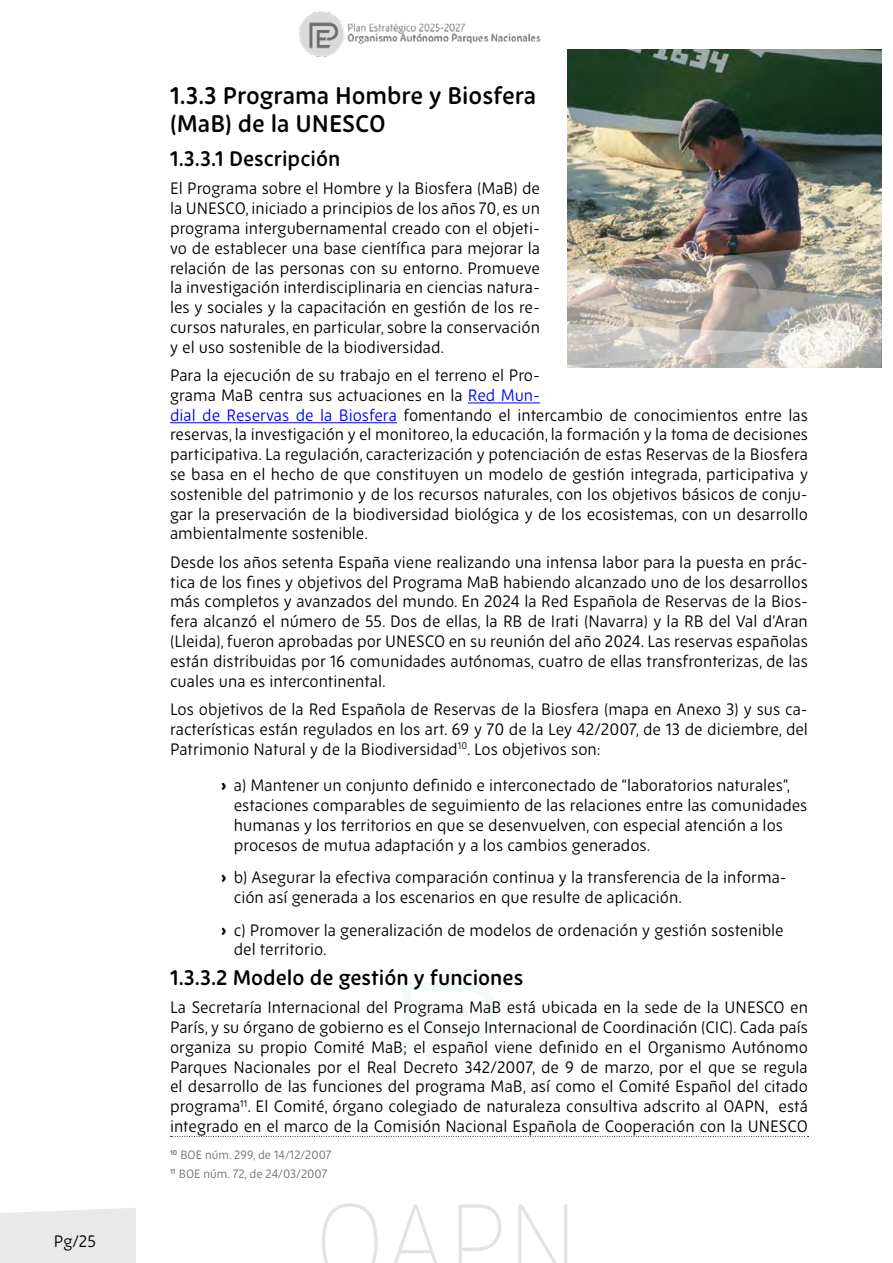
<style>
.page{position:relative;width:893px;height:1263px;background:#fff}
.page>*{position:absolute;margin:0;border:0;box-sizing:border-box;transform-origin:0 0}
.t1{font:100 108px "New Zen";color:#e3e3e3}
.t2{font:600 24px/28.8px "New Zen";color:#000}
.t3{font:600 21px "New Zen";color:#000}
.t4{font:16.5px/19.8px "New Zen";color:#000;text-align:justify}
.t5{font:12px/18.6px "New Zen";color:#706f6f}
.s1{color:#00f}
.s2{font-weight:800}
</style>
<div class="page">
<div style="left:0;top:1208px;width:136px;height:55px;background:#e9e9e9"></div>
<img style="left:300px;top:12px;width:241px;height:45px">
<hr style="left:468px;top:402px;width:72px;height:1px;background:#00f">
<hr style="left:170px;top:422px;width:227px;height:1px;background:#00f">
<svg style="left:170px;top:1136px;width:638px;height:1px"></svg>
<img style="left:567px;top:50px;width:315px;height:191px">
<img style="left:567px;top:241px;width:315px;height:127px">
<p class="t4" style="left:54px;top:1231px;width:44px">Pg/25</p>
<h2 class="t2" style="left:170px;top:81px;width:368px">1.3.3 Programa Hombre y Biosfera (MaB) de la UNESCO</h2>
<p class="t3" style="left:170px;top:146px;width:172px">1.3.3.1 Descripción</p>
<p class="t4" style="left:170px;top:179px;width:371px">El Programa sobre el Hombre y la Biosfera (MaB) de la UNESCO, iniciado a principios de los años 70, es un programa intergubernamental creado con el objeti&shy;vo de establecer una base científica para mejorar la relación de las personas con su entorno. Promueve la investigación interdisciplinaria en ciencias natura&shy;les y sociales y la capacitación en gestión de los re&shy;cursos naturales, en particular, sobre la conservación y el uso sostenible de la biodiversidad.</p>
<p class="t4" style="left:170px;top:365px;width:639px;text-align:left">Para la ejecución de su trabajo en el terreno el Pro-<br>grama MaB centra sus actuaciones en la <span class="s1">Red Mun-<br>dial de Reservas de la Biosfera</span> fomentando el intercambio de conocimientos entre las reservas, la investigación y el monitoreo, la educación, la formación y la toma de decisiones participativa. La regulación, caracterización y potenciación de estas Reservas de la Biosfera se basa en el hecho de que constituyen un modelo de gestión integrada, participativa y sostenible del patrimonio y de los recursos naturales, con los objetivos básicos de conju&shy;gar la preservación de la biodiversidad biológica y de los ecosistemas, con un desarrollo ambientalmente sostenible.</p>
<p class="t4" style="left:170px;top:552px;width:639px">Desde los años setenta España viene realizando una intensa labor para la puesta en prác&shy;tica de los fines y objetivos del Programa MaB habiendo alcanzado uno de los desarrollos más completos y avanzados del mundo. En 2024 la Red Española de Reservas de la Bios&shy;fera alcanzó el número de 55. Dos de ellas, la RB de Irati (Navarra) y la RB del Val d’Aran (Lleida), fueron aprobadas por UNESCO en su reunión del año 2024. Las reservas españolas están distribuidas por 16 comunidades autónomas, cuatro de ellas transfronterizas, de las cuales una es intercontinental.</p>
<p class="t4" style="left:170px;top:699px;width:639px">Los objetivos de la Red Española de Reservas de la Biosfera (mapa en Anexo 3) y sus ca&shy;racterísticas están regulados en los art. 69 y 70 de la Ley 42/2007, de 13 de diciembre, del Patrimonio Natural y de la Biodiversidad<sup>10</sup>. Los objetivos son:</p>
<p class="t4" style="left:234px;top:776px;width:575px;text-align:left;text-indent:-13px"><span class="s2">›</span> a) Mantener un conjunto definido e interconectado de “laboratorios naturales”, estaciones comparables de seguimiento de las relaciones entre las comunidades humanas y los territorios en que se desenvuelven, con especial atención a los procesos de mutua adaptación y a los cambios generados.</p>
<p class="t4" style="left:234px;top:868px;width:554px;text-indent:-13px"><span class="s2">›</span> b) Asegurar la efectiva comparación continua y la transferencia de la informa&shy;ción así generada a los escenarios en que resulte de aplicación.</p>
<p class="t4" style="left:234px;top:920px;width:551px;text-indent:-13px"><span class="s2">›</span> c) Promover la generalización de modelos de ordenación y gestión sostenible del territorio.</p>
<p class="t3" style="left:170px;top:965px;width:355px">1.3.3.2 Modelo de gestión y funciones</p>
<p class="t4" style="left:170px;top:998px;width:639px">La Secretaría Internacional del Programa MaB está ubicada en la sede de la UNESCO en París, y su órgano de gobierno es el Consejo Internacional de Coordinación (CIC). Cada país organiza su propio Comité MaB; el español viene definido en el Organismo Autónomo Parques Nacionales por el Real Decreto 342/2007, de 9 de marzo, por el que se regula el desarrollo de las funciones del programa MaB, así como el Comité Español del citado programa<sup>11</sup>. El Comité, órgano colegiado de naturaleza consultiva adscrito al OAPN, está integrado en el marco de la Comisión Nacional Española de Cooperación con la UNESCO</p>
<p class="t5" style="left:170px;top:1146px;width:163px"><sup>10</sup> BOE núm. 299, de 14/12/2007<br><sup>11</sup> BOE núm. 72, de 24/03/2007</p>
<h1 class="t1" style="left:314px;top:1183px;width:266px">OAPN</h1>
</div>
